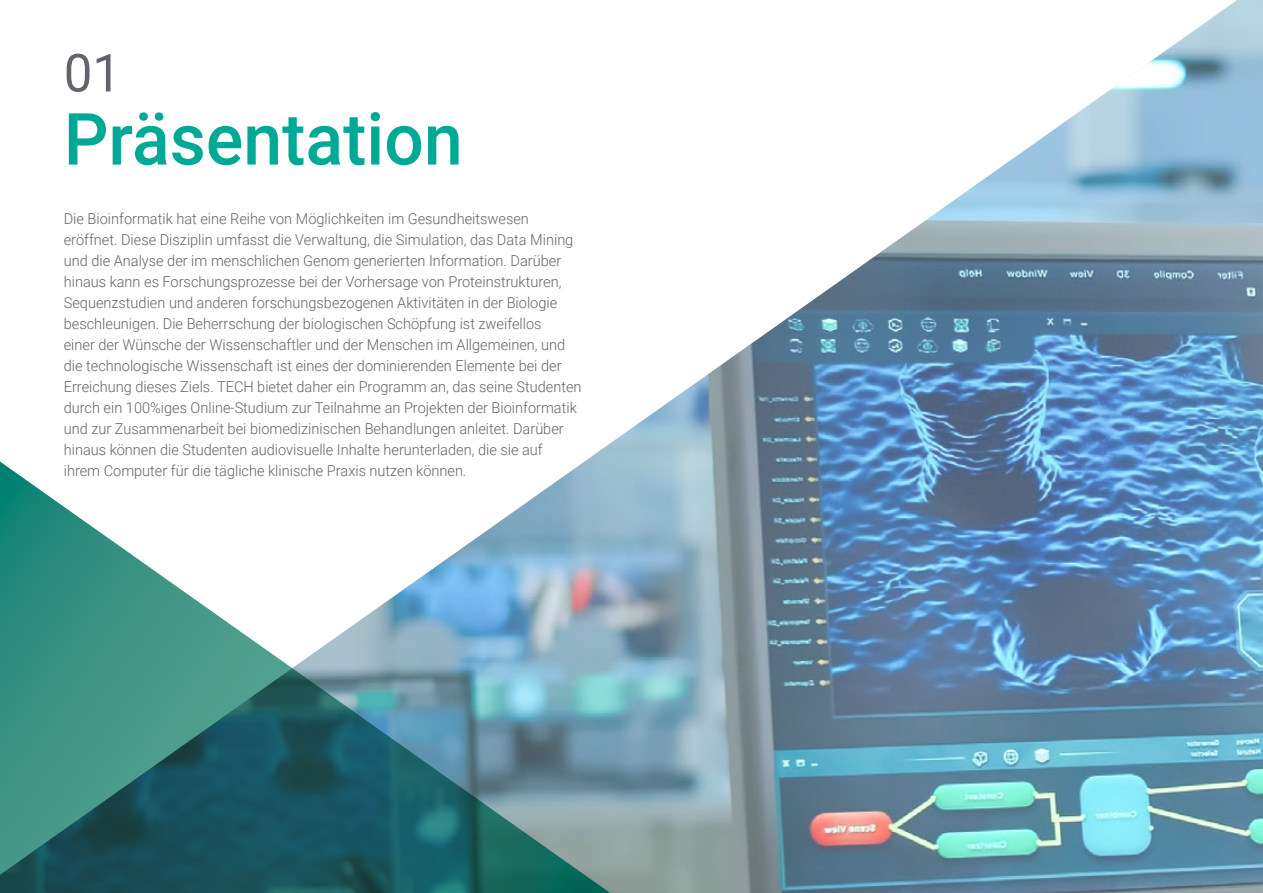
<style>
.page{position:relative;width:1263px;height:893px;background:#fff}
.page>*{position:absolute;margin:0;border:0;box-sizing:border-box;transform-origin:0 0}
.t1{font:500 72px "Roboto";color:#00a996}
.t2{font:52.5px "Roboto";color:#61646a}
.t3{font:300 15px/21px "Roboto";color:#61646a}
</style>
<div class="page">
<img style="left:607px;top:0;width:656px;height:893px">
<svg style="left:0;top:446px;width:640px;height:447px"></svg>
<h2 class="t2" style="left:64px;top:36px;width:59px">01</h2>
<h1 class="t1" style="left:64px;top:89px;width:400px">Präsentation</h1>
<p class="t3" style="left:64px;top:207px;width:519px">Die Bioinformatik hat eine Reihe von Möglichkeiten im Gesundheitswesen eröffnet. Diese Disziplin umfasst die Verwaltung, die Simulation, das Data Mining und die Analyse der im menschlichen Genom generierten Information. Darüber hinaus kann es Forschungsprozesse bei der Vorhersage von Proteinstrukturen, Sequenzstudien und anderen forschungsbezogenen Aktivitäten in der Biologie beschleunigen. Die Beherrschung der biologischen Schöpfung ist zweifellos<br>einer der Wünsche der Wissenschaftler und der Menschen im Allgemeinen, und die technologische Wissenschaft ist eines der dominierenden Elemente bei der Erreichung dieses Ziels. TECH bietet daher ein Programm an, das seine Studenten durch ein 100%iges Online-Studium zur Teilnahme an Projekten der Bioinformatik und zur Zusammenarbeit bei biomedizinischen Behandlungen anleitet. Darüber hinaus können die Studenten audiovisuelle Inhalte herunterladen, die sie auf ihrem Computer für die tägliche klinische Praxis nutzen können.</p>
</div>
